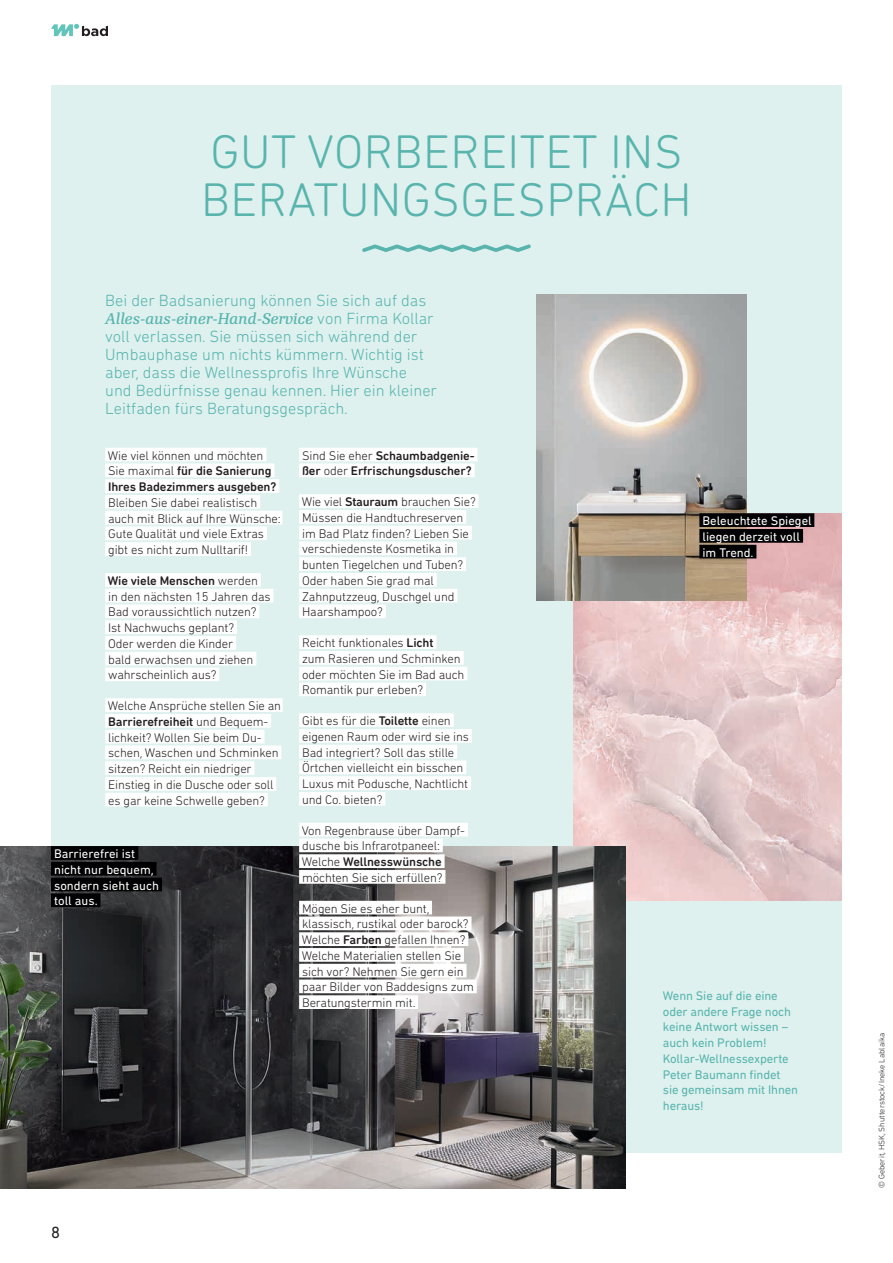
<style>
.page{position:relative;width:893px;height:1263px;background:#fff}
.page>*{position:absolute;margin:0;border:0;box-sizing:border-box;transform-origin:0 0}
.t1{font:300 48px/48px "DIN Next Rounded LT Pro";letter-spacing:.01em;color:#58b4ad}
.t2{font:300 16.5px/18px "DIN Next Rounded LT Pro";color:#58b4ad}
.t3{font:16.5px "DIN Next Rounded LT Pro";color:#231f20}
.t4{font:italic 15px "Re Public Text";color:#58b4ad}
.t5{font:300 12.75px/15.8px "DIN Next Rounded LT Pro";letter-spacing:-.01em;color:#231f20}
.t6{font:12.75px/15.8px "DIN Next Rounded LT Pro";letter-spacing:-.01em;color:#58b4ad}
.t7{font:500 12.75px/15.8px "DIN Next Rounded LT Pro";letter-spacing:-.01em;color:#231f20}
.t8{font:12.75px/15.8px "DIN Next Rounded LT Pro";color:#fff}
.t9{font:300 8.25px "DIN Next Rounded LT Pro";color:#231f20}
.s1{font-family:"DIN Next Rounded LT Pro";font-weight:300;font-style:normal;font-size:16.5px}
.s2{font-weight:300}
.s3{font-weight:500}
</style>
<div class="page">
<div style="left:51px;top:85px;width:791px;height:1067px;background:#def1ef"></div>
<img style="left:573px;top:513px;width:269px;height:387px">
<svg style="left:362px;top:244px;width:169px;height:8px"></svg>
<img style="left:0;top:846px;width:626px;height:342px">
<img style="left:536px;top:295px;width:210px;height:305px">
<div style="left:299px;top:448px;width:178px;height:13px;background:#fff"></div>
<div style="left:299px;top:463px;width:176px;height:14px;background:#fff"></div>
<div style="left:299px;top:494px;width:179px;height:14px;background:#fff"></div>
<div style="left:299px;top:510px;width:167px;height:14px;background:#fff"></div>
<div style="left:299px;top:526px;width:173px;height:13px;background:#fff"></div>
<div style="left:299px;top:541px;width:158px;height:14px;background:#fff"></div>
<div style="left:299px;top:557px;width:167px;height:14px;background:#fff"></div>
<div style="left:299px;top:573px;width:138px;height:14px;background:#fff"></div>
<div style="left:299px;top:589px;width:158px;height:13px;background:#fff"></div>
<div style="left:299px;top:604px;width:87px;height:14px;background:#fff"></div>
<div style="left:299px;top:635px;width:137px;height:14px;background:#fff"></div>
<div style="left:299px;top:651px;width:165px;height:14px;background:#fff"></div>
<div style="left:299px;top:667px;width:168px;height:13px;background:#fff"></div>
<div style="left:299px;top:682px;width:127px;height:14px;background:#fff"></div>
<div style="left:299px;top:713px;width:155px;height:14px;background:#fff"></div>
<div style="left:299px;top:729px;width:173px;height:14px;background:#fff"></div>
<div style="left:299px;top:745px;width:158px;height:13px;background:#fff"></div>
<div style="left:299px;top:760px;width:167px;height:14px;background:#fff"></div>
<div style="left:299px;top:776px;width:172px;height:14px;background:#fff"></div>
<div style="left:299px;top:792px;width:86px;height:14px;background:#fff"></div>
<div style="left:299px;top:823px;width:169px;height:13px;background:#fff"></div>
<div style="left:299px;top:838px;width:144px;height:14px;background:#fff"></div>
<div style="left:299px;top:854px;width:146px;height:14px;background:#fff"></div>
<div style="left:299px;top:870px;width:146px;height:14px;background:#fff"></div>
<div style="left:299px;top:901px;width:133px;height:13px;background:#fff"></div>
<div style="left:299px;top:916px;width:172px;height:14px;background:#fff"></div>
<div style="left:299px;top:932px;width:169px;height:14px;background:#fff"></div>
<div style="left:299px;top:948px;width:165px;height:14px;background:#fff"></div>
<div style="left:299px;top:964px;width:167px;height:13px;background:#fff"></div>
<div style="left:299px;top:979px;width:178px;height:14px;background:#fff"></div>
<div style="left:299px;top:995px;width:119px;height:14px;background:#fff"></div>
<div style="left:105px;top:448px;width:161px;height:13px;background:#fff"></div>
<div style="left:105px;top:463px;width:169px;height:14px;background:#fff"></div>
<div style="left:105px;top:479px;width:174px;height:14px;background:#fff"></div>
<div style="left:105px;top:495px;width:155px;height:14px;background:#fff"></div>
<div style="left:105px;top:511px;width:177px;height:13px;background:#fff"></div>
<div style="left:105px;top:526px;width:162px;height:14px;background:#fff"></div>
<div style="left:105px;top:542px;width:146px;height:14px;background:#fff"></div>
<div style="left:105px;top:573px;width:156px;height:14px;background:#fff"></div>
<div style="left:105px;top:589px;width:168px;height:13px;background:#fff"></div>
<div style="left:105px;top:604px;width:154px;height:14px;background:#fff"></div>
<div style="left:105px;top:620px;width:132px;height:14px;background:#fff"></div>
<div style="left:105px;top:636px;width:131px;height:14px;background:#fff"></div>
<div style="left:105px;top:652px;width:151px;height:13px;background:#fff"></div>
<div style="left:105px;top:667px;width:114px;height:14px;background:#fff"></div>
<div style="left:105px;top:698px;width:178px;height:14px;background:#fff"></div>
<div style="left:105px;top:714px;width:166px;height:14px;background:#fff"></div>
<div style="left:105px;top:730px;width:159px;height:13px;background:#fff"></div>
<div style="left:105px;top:745px;width:176px;height:14px;background:#fff"></div>
<div style="left:105px;top:761px;width:149px;height:14px;background:#fff"></div>
<div style="left:105px;top:777px;width:171px;height:14px;background:#fff"></div>
<div style="left:105px;top:793px;width:163px;height:13px;background:#fff"></div>
<div style="left:51px;top:846px;width:87px;height:14px;background:#000002"></div>
<div style="left:51px;top:862px;width:106px;height:13px;background:#000002"></div>
<div style="left:51px;top:878px;width:111px;height:13px;background:#000002"></div>
<div style="left:51px;top:893px;width:49px;height:14px;background:#000002"></div>
<div style="left:699px;top:513px;width:115px;height:14px;background:#000002"></div>
<div style="left:699px;top:529px;width:104px;height:14px;background:#000002"></div>
<div style="left:699px;top:545px;width:57px;height:13px;background:#000002"></div>
<svg style="left:51px;top:24px;width:57px;height:12px"></svg>
<h1 class="t1" style="left:201px;top:127px;width:492px">GUT VORBEREITET INS<br>BERATUNGSGESPRÄCH</h1>
<p class="t2" style="left:105px;top:291px;width:323px">Bei der Badsanierung können Sie sich auf das</p>
<p class="t4" style="left:105px;top:310px;width:330px">Alles-aus-einer-Hand-Service <span class="s1">von Firma Kollar</span></p>
<p class="t2" style="left:105px;top:327px;width:333px">voll verlassen. Sie müssen sich während der Umbauphase um nichts kümmern. Wichtig ist aber, dass die Wellnessprofis Ihre Wünsche und Bedürfnisse genau kennen. Hier ein kleiner Leitfaden fürs Beratungsgespräch.</p>
<p class="t7" style="left:108px;top:447px;width:170px"><span class="s2">Wie viel können und möchten<br>Sie maximal</span> für die Sanierung<br>Ihres Badezimmers ausgeben?</p>
<p class="t5" style="left:108px;top:494px;width:174px">Bleiben Sie dabei realistisch auch mit Blick auf Ihre Wünsche:<br>Gute Qualität und viele Extras gibt es nicht zum Nulltarif!</p>
<p class="t5" style="left:108px;top:572px;width:164px"><span class="s3">Wie viele Menschen</span> werden in den nächsten 15 Jahren das<br>Bad voraussichtlich nutzen?<br>Ist Nachwuchs geplant?<br>Oder werden die Kinder<br>bald erwachsen und ziehen wahrscheinlich aus?</p>
<p class="t5" style="left:108px;top:698px;width:175px">Welche Ansprüche stellen Sie an<br><span class="s3">Barrierefreiheit</span> und Bequem&shy;lichkeit? Wollen Sie beim Du&shy;schen, Waschen und Schminken sitzen? Reicht ein niedriger<br>Einstieg in die Dusche oder soll es gar keine Schwelle geben?</p>
<p class="t8" style="left:54px;top:846px;width:106px">Barrierefrei ist nicht nur bequem, sondern sieht auch toll aus.</p>
<p class="t7" style="left:302px;top:447px;width:174px"><span class="s2">Sind Sie eher</span> Schaumbadgenie&shy;ßer <span class="s2">oder</span> Erfrischungsduscher?</p>
<p class="t5" style="left:302px;top:494px;width:175px">Wie viel <span class="s3">Stauraum</span> brauchen Sie?<br>Müssen die Handtuchreserven im Bad Platz finden? Lieben Sie verschiedenste Kosmetika in bunten Tiegelchen und Tuben?<br>Oder haben Sie grad mal<br>Zahnputzzeug, Duschgel und<br>Haarshampoo?</p>
<p class="t5" style="left:302px;top:635px;width:164px">Reicht funktionales <span class="s3">Licht<br></span>zum Rasieren und Schminken oder möchten Sie im Bad auch<br>Romantik pur erleben?</p>
<p class="t5" style="left:302px;top:713px;width:168px">Gibt es für die <span class="s3">Toilette</span> einen eigenen Raum oder wird sie ins<br>Bad integriert? Soll das stille<br>Örtchen vielleicht ein bisschen<br>Luxus mit Podusche, Nachtlicht und Co. bieten?</p>
<p class="t5" style="left:302px;top:822px;width:165px">Von Regenbrause über Dampf&shy;dusche bis Infrarotpaneel:<br>Welche <span class="s3">Wellnesswünsche </span>möchten Sie sich erfüllen?</p>
<p class="t5" style="left:302px;top:900px;width:173px">Mögen Sie es eher bunt, klassisch, rustikal oder barock?<br>Welche <span class="s3">Farben</span> gefallen Ihnen?<br>Welche Materialien stellen Sie sich vor? Nehmen Sie gern ein paar Bilder von Baddesigns zum<br>Beratungstermin mit.</p>
<p class="t3" style="left:51px;top:1223px;width:10px">8</p>
<p class="t8" style="left:702px;top:513px;width:111px">Beleuchtete Spiegel liegen derzeit voll im Trend.</p>
<p class="t6" style="left:663px;top:987px;width:137px">Wenn Sie auf die eine oder andere Frage noch keine Antwort wissen – auch kein Problem!<br>Kollar-Wellnessexperte<br>Peter Baumann findet sie gemeinsam mit Ihnen heraus!</p>
<p class="t9" style="left:877px;top:1188px;width:157px;rotate:-90deg">© Geberit, HSK, Shutterstock/Ineke Lablaika</p>
</div>
